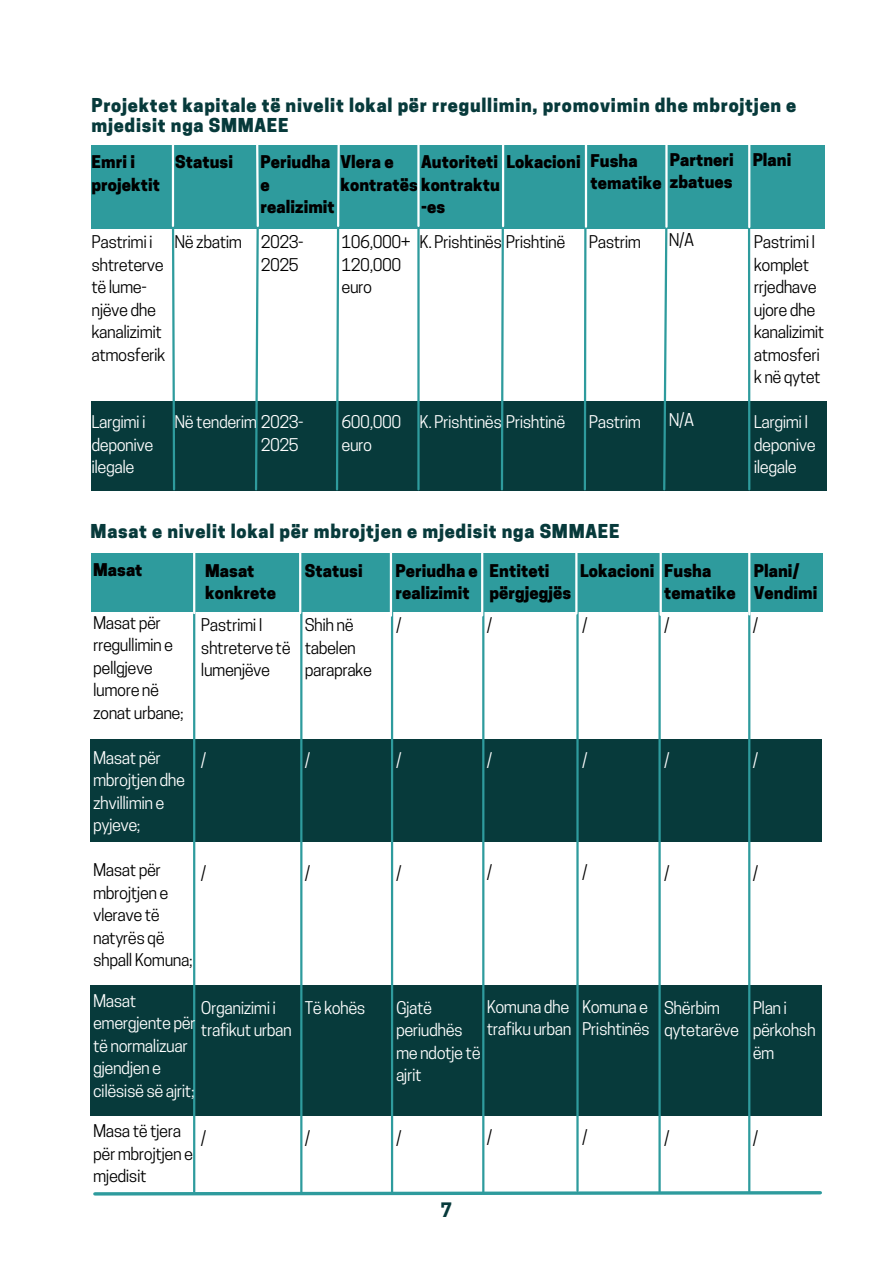
<style>
.page{position:relative;width:893px;height:1264px;background:#fff}
.page>*{position:absolute;margin:0;border:0;box-sizing:border-box;transform-origin:0 0}
.t1{font:700 18.75px "Cooper Hewitt";color:#073a3b}
.t2{font:800 18px/20.2px "Cooper Hewitt";letter-spacing:.04em;color:#073a3b}
.t3{font:16.5px/22.5px "Cooper Hewitt";letter-spacing:-.03em;color:#000}
.t4{font:16.5px/22.5px "Cooper Hewitt";letter-spacing:-.03em;color:#fff}
.t5{font:800 16.5px/22.5px "Cooper Hewitt";letter-spacing:.005em;color:#000}
</style>
<div class="page">
<div style="left:91px;top:145px;width:733px;height:83px;background:#2e9b9d"></div>
<div style="left:91px;top:400px;width:736px;height:90px;background:#073a3b"></div>
<svg style="left:171px;top:206px;width:5px;height:285px"></svg>
<hr style="left:417px;top:212px;width:2px;height:277px;background:#2e9b9d">
<svg style="left:499px;top:206px;width:6px;height:285px"></svg>
<svg style="left:582px;top:206px;width:5px;height:285px"></svg>
<svg style="left:662px;top:205px;width:6px;height:286px"></svg>
<hr style="left:747px;top:208px;width:3px;height:281px;background:#2e9b9d">
<hr style="left:417px;top:128px;width:2px;height:98px;background:#fff">
<svg style="left:335px;top:145px;width:6px;height:346px"></svg>
<svg style="left:254px;top:145px;width:6px;height:346px"></svg>
<hr style="left:172px;top:138px;width:2px;height:88px;background:#fff">
<hr style="left:502px;top:125px;width:2px;height:101px;background:#fff">
<hr style="left:585px;top:125px;width:2px;height:102px;background:#fff">
<hr style="left:665px;top:125px;width:2px;height:102px;background:#fff">
<hr style="left:748px;top:126px;width:2px;height:101px;background:#fff">
<div style="left:91px;top:553px;width:731px;height:59px;background:#2e9b9d"></div>
<div style="left:90px;top:739px;width:731px;height:102px;background:#073a3b"></div>
<div style="left:91px;top:985px;width:730px;height:130px;background:#073a3b"></div>
<hr style="left:193px;top:596px;width:2px;height:595px;background:#2e9b9d">
<hr style="left:300px;top:595px;width:2px;height:597px;background:#2e9b9d">
<hr style="left:391px;top:598px;width:2px;height:594px;background:#2e9b9d">
<hr style="left:482px;top:596px;width:2px;height:596px;background:#2e9b9d">
<hr style="left:576px;top:596px;width:2px;height:594px;background:#2e9b9d">
<hr style="left:658px;top:596px;width:2px;height:595px;background:#2e9b9d">
<hr style="left:748px;top:596px;width:2px;height:595px;background:#2e9b9d">
<hr style="left:481px;top:553px;width:2px;height:62px;background:#fff">
<hr style="left:390px;top:548px;width:2px;height:67px;background:#fff">
<hr style="left:299px;top:546px;width:2px;height:67px;background:#fff">
<hr style="left:193px;top:549px;width:2px;height:64px;background:#fff">
<hr style="left:575px;top:545px;width:2px;height:68px;background:#fff">
<hr style="left:659px;top:513px;width:2px;height:102px;background:#fff">
<hr style="left:748px;top:513px;width:2px;height:101px;background:#fff">
<svg style="left:93px;top:1189px;width:729px;height:7px"></svg>
<p class="t2" style="left:91px;top:97px;width:706px">Projektet kapitale të nivelit lokal për rregullimin, promovimin dhe mbrojtjen e mjedisit nga SMMAEE</p>
<p class="t5" style="left:91px;top:153px;width:70px">Emri i projektit</p>
<p class="t5" style="left:260px;top:153px;width:76px">Periudha e realizimit</p>
<p class="t5" style="left:506px;top:153px;width:76px">Lokacioni</p>
<p class="t5" style="left:590px;top:151px;width:73px">Fusha tematike</p>
<p class="t5" style="left:669px;top:150px;width:65px">Partneri zbatues</p>
<p class="t5" style="left:752px;top:150px;width:40px">Plani</p>
<p class="t5" style="left:175px;top:153px;width:59px">Statusi</p>
<p class="t5" style="left:340px;top:153px;width:161px">Vlera e<br>kontratës kontraktu</p>
<p class="t5" style="left:421px;top:153px;width:79px">Autoriteti</p>
<p class="t5" style="left:421px;top:198px;width:26px">-es</p>
<p class="t3" style="left:91px;top:233px;width:74px">Pastrimi i shtreterve të lume-</p>
<p class="t3" style="left:91px;top:300px;width:75px">njëve dhe kanalizimit atmosferik</p>
<p class="t3" style="left:174px;top:233px;width:69px">Në zbatim</p>
<p class="t3" style="left:261px;top:233px;width:44px">2023-<br>2025</p>
<p class="t4" style="left:91px;top:412px;width:63px">Largimi i deponive ilegale</p>
<p class="t4" style="left:174px;top:412px;width:131px">Në tenderim 2023-</p>
<p class="t4" style="left:261px;top:435px;width:40px">2025</p>
<p class="t3" style="left:341px;top:233px;width:71px">106,000+</p>
<p class="t3" style="left:341px;top:255px;width:61px">120,000</p>
<p class="t3" style="left:341px;top:278px;width:32px">euro</p>
<p class="t3" style="left:419px;top:233px;width:147px">K. Prishtinës Prishtinë</p>
<p class="t3" style="left:588px;top:233px;width:54px">Pastrim</p>
<p class="t3" style="left:668px;top:230px;width:27px">N/A</p>
<p class="t4" style="left:341px;top:412px;width:61px">600,000 euro</p>
<p class="t4" style="left:419px;top:412px;width:147px">K. Prishtinës Prishtinë</p>
<p class="t4" style="left:588px;top:412px;width:54px">Pastrim</p>
<p class="t4" style="left:668px;top:410px;width:27px">N/A</p>
<p class="t3" style="left:753px;top:233px;width:72px">Pastrimi I komplet rrjedhave ujore dhe kanalizimit atmosferi k në qytet</p>
<p class="t4" style="left:753px;top:412px;width:63px">Largimi I deponive ilegale</p>
<p class="t2" style="left:91px;top:523px;width:530px">Masat e nivelit lokal për mbrojtjen e mjedisit nga SMMAEE</p>
<p class="t5" style="left:93px;top:560px;width:51px">Masat</p>
<p class="t5" style="left:205px;top:561px;width:51px">Masat</p>
<p class="t5" style="left:305px;top:561px;width:59px">Statusi</p>
<p class="t5" style="left:205px;top:583px;width:72px">konkrete</p>
<p class="t5" style="left:395px;top:561px;width:84px">Periudha e realizimit</p>
<p class="t5" style="left:489px;top:561px;width:83px">Entiteti përgjegjës</p>
<p class="t5" style="left:580px;top:561px;width:76px">Lokacioni</p>
<p class="t5" style="left:664px;top:561px;width:73px">Fusha tematike</p>
<p class="t5" style="left:753px;top:561px;width:65px">Plani/<br>Vendimi</p>
<p class="t3" style="left:93px;top:613px;width:92px">Masat për rregullimin e pellgjeve lumore në zonat urbane;</p>
<p class="t4" style="left:93px;top:748px;width:93px">Masat për mbrojtjen dhe zhvillimin e pyjeve;</p>
<p class="t3" style="left:93px;top:861px;width:101px">Masat për mbrojtjen e vlerave të natyrës që shpall Komuna;</p>
<p class="t4" style="left:93px;top:991px;width:104px">Masat emergjente për të normalizuar gjendjen e cilësisë së ajrit;</p>
<p class="t3" style="left:93px;top:1121px;width:101px">Masa të tjera për mbrojtjen e mjedisit</p>
<p class="t3" style="left:201px;top:616px;width:91px">Pastrimi I shtreterve të lumenjëve</p>
<p class="t4" style="left:201px;top:751px;width:7px">/</p>
<p class="t3" style="left:201px;top:863px;width:7px">/</p>
<p class="t4" style="left:201px;top:998px;width:92px">Organizimi i trafikut urban</p>
<p class="t3" style="left:201px;top:1128px;width:7px">/</p>
<p class="t3" style="left:305px;top:616px;width:69px">Shih në tabelen paraprake</p>
<p class="t4" style="left:305px;top:751px;width:7px">/</p>
<p class="t3" style="left:305px;top:863px;width:7px">/</p>
<p class="t4" style="left:305px;top:998px;width:62px">Të kohës</p>
<p class="t3" style="left:305px;top:1128px;width:7px">/</p>
<p class="t3" style="left:396px;top:616px;width:7px">/</p>
<p class="t3" style="left:486px;top:615px;width:7px">/</p>
<p class="t3" style="left:582px;top:615px;width:7px">/</p>
<p class="t3" style="left:664px;top:616px;width:7px">/</p>
<p class="t3" style="left:752px;top:616px;width:7px">/</p>
<p class="t4" style="left:396px;top:751px;width:7px">/</p>
<p class="t4" style="left:486px;top:750px;width:7px">/</p>
<p class="t4" style="left:582px;top:750px;width:7px">/</p>
<p class="t4" style="left:664px;top:751px;width:7px">/</p>
<p class="t4" style="left:752px;top:751px;width:7px">/</p>
<p class="t3" style="left:396px;top:863px;width:7px">/</p>
<p class="t3" style="left:486px;top:862px;width:7px">/</p>
<p class="t3" style="left:582px;top:862px;width:7px">/</p>
<p class="t3" style="left:664px;top:863px;width:7px">/</p>
<p class="t3" style="left:752px;top:863px;width:7px">/</p>
<p class="t4" style="left:486px;top:997px;width:86px">Komuna dhe trafiku urban</p>
<p class="t4" style="left:396px;top:998px;width:86px">Gjatë periudhës me ndotje të ajrit</p>
<p class="t4" style="left:582px;top:997px;width:69px">Komuna e<br>Prishtinës</p>
<p class="t4" style="left:664px;top:998px;width:76px">Shërbim qytetarëve</p>
<p class="t4" style="left:752px;top:998px;width:65px">Plan i përkohsh ëm</p>
<p class="t3" style="left:396px;top:1128px;width:7px">/</p>
<p class="t3" style="left:486px;top:1128px;width:7px">/</p>
<p class="t3" style="left:582px;top:1128px;width:7px">/</p>
<p class="t3" style="left:664px;top:1128px;width:7px">/</p>
<p class="t3" style="left:752px;top:1128px;width:7px">/</p>
<p class="t1" style="left:440px;top:1202px;width:13px">7</p>
</div>
